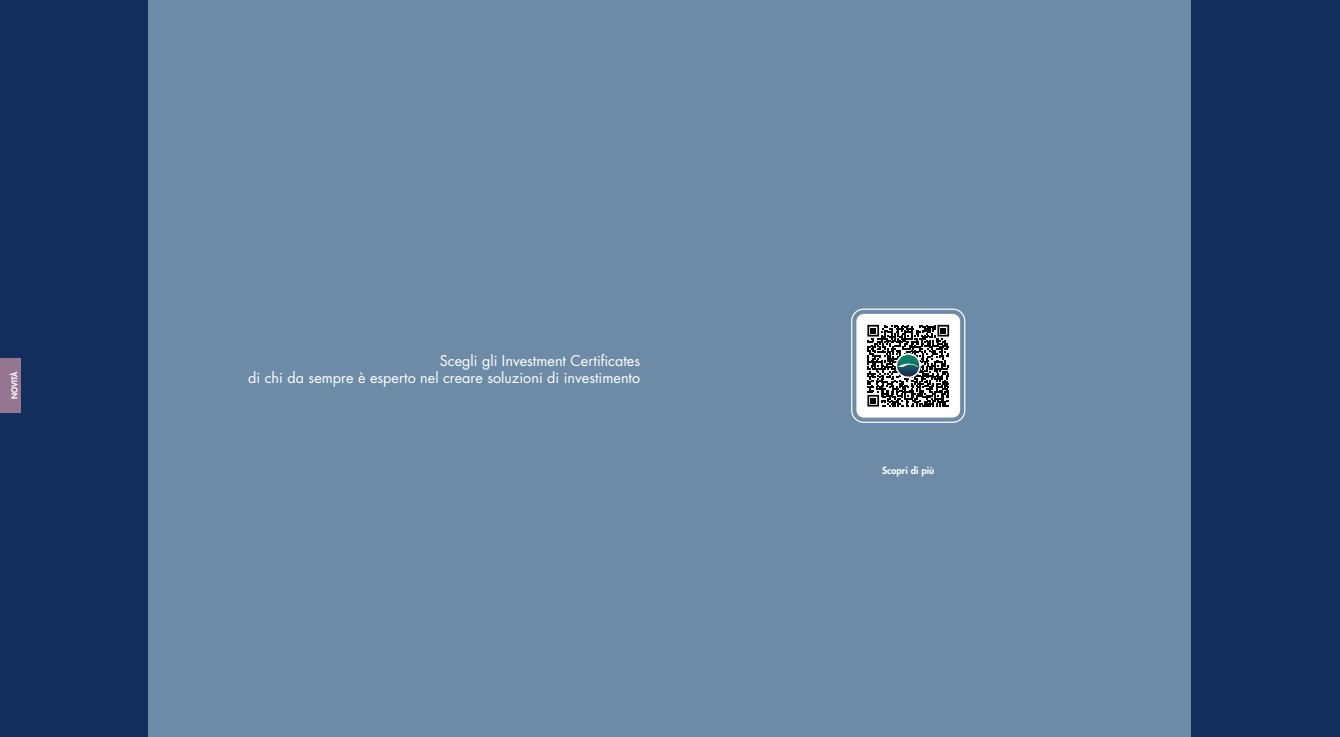
<style>
.page{position:relative;width:1340px;height:737px;background:#fff}
.page>*{position:absolute;margin:0;border:0;box-sizing:border-box;transform-origin:0 0}
.t1{font:14.44px/17.3px "Futura Std";color:#fff;text-align:right}
.t2{font:800 9.62px "Futura Std";color:#fff}
.t3{font:800 7.88px "Futura Std";color:#fff}
</style>
<div class="page">
<div style="left:1191px;top:0;width:148px;height:737px;background:#122e5c"></div>
<div style="left:0;top:0;width:149px;height:737px;background:#122e5c"></div>
<div style="left:0;top:358px;width:21px;height:54px;background:#967592"></div>
<div style="left:149px;top:0;width:1042px;height:737px;background:#6d8ba7"></div>
<div style="left:851px;top:308px;width:114px;height:115px;border:1px solid #fff;border-radius:12px"></div>
<div style="left:856px;top:314px;width:104px;height:103px;background:#fff;border-radius:7px"></div>
<svg style="left:867px;top:325px;width:82px;height:81px"></svg>
<p class="t3" style="left:10px;top:399px;width:29px;rotate:-90deg">NOVITÀ</p>
<p class="t1" style="left:248px;top:352px;width:393px">Scegli gli Investment Certificates<br>di chi da sempre è esperto nel creare soluzioni di investimento</p>
<p class="t2" style="left:882px;top:464px;width:54px">Scopri di più</p>
</div>
